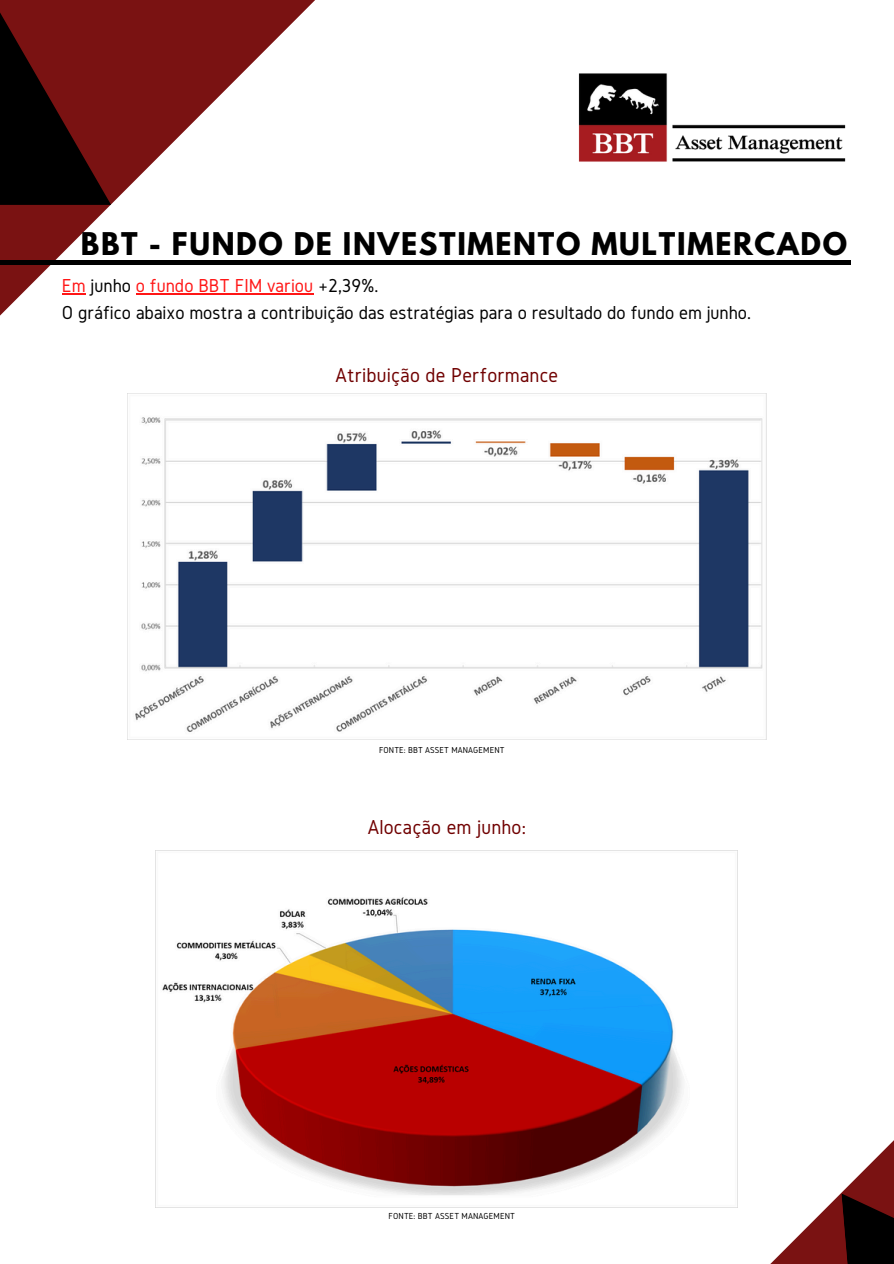
<style>
.page{position:relative;width:894px;height:1264px;background:#fff}
.page>*{position:absolute;margin:0;border:0;box-sizing:border-box;transform-origin:0 0}
.t1{font:700 27.75px "League Spartan";letter-spacing:.06em;color:#000}
.t2{font:21px "Gidole";letter-spacing:.01em;color:#700000}
.t3{font:19.5px/27px "Gidole";color:#000}
.t4{font:9px "Gidole";letter-spacing:.01em;color:#000}
.s1{color:#ff1616}
</style>
<div class="page">
<svg style="left:0;top:0;width:370px;height:316px"></svg>
<svg style="left:0;top:0;width:111px;height:205px;background:#400909"></svg>
<hr style="left:0;top:260px;width:850px;height:4px;background:#000">
<svg style="left:603px;top:1002px;width:290px;height:261px"></svg>
<svg style="left:841px;top:1193px;width:52px;height:70px;background:#1d0404"></svg>
<img style="left:578px;top:73px;width:268px;height:89px">
<img style="left:128px;top:393px;width:638px;height:339px">
<img style="left:156px;top:850px;width:581px;height:357px">
<svg style="left:62px;top:293px;width:24px;height:1px"></svg>
<hr style="left:136px;top:293px;width:177px;height:1px;background:#ff1616">
<p class="t1" style="left:81px;top:230px;width:767px">BBT - FUNDO DE INVESTIMENTO MULTIMERCADO</p>
<p class="t3" style="left:62px;top:272px;width:690px"><span class="s1">Em</span> junho <span class="s1">o fundo BBT FIM variou</span> +2,39%.<br>O gráfico abaixo mostra a contribuição das estratégias para o resultado do fundo em junho.</p>
<h2 class="t2" style="left:335px;top:363px;width:224px">Atribuição de Performance</h2>
<h2 class="t4" style="left:379px;top:744px;width:127px">FONTE: BBT ASSET MANAGEMENT</h2>
<p class="t2" style="left:367px;top:815px;width:160px">Alocação em junho:</p>
<p class="t4" style="left:388px;top:1211px;width:128px">FONTE: BBT ASSET MANAGEMENT</p>
</div>
